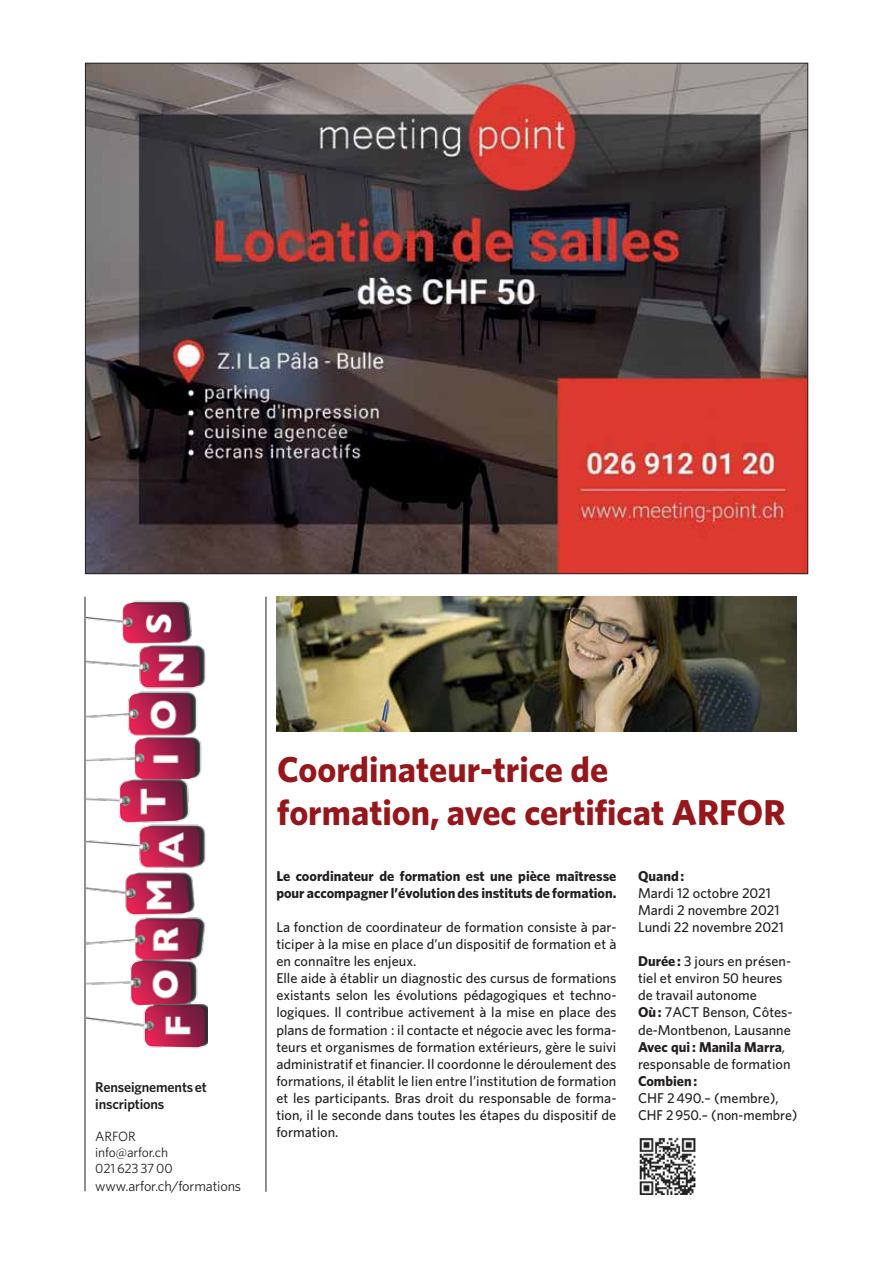
<style>
.page{position:relative;width:893px;height:1263px;background:#fff}
.page>*{position:absolute;margin:0;border:0;box-sizing:border-box;transform-origin:0 0}
.t1{font:700 36px/43.2px "Whitney HTF";color:#96171b}
.t2{font:500 14.25px/17.1px "Whitney HTF";color:#231f20}
.t3{font:700 14.25px/17.1px "Whitney HTF";color:#231f20}
.t4{font:600 14.25px/17.1px "Whitney HTF";letter-spacing:-.01em;color:#231f20}
.t5{font:14.25px "Whitney HTF";letter-spacing:-.01em;color:#231f20}
.t6{font:13.5px/16.2px "Whitney HTF";letter-spacing:-.01em;color:#231f20}
.s1{font-weight:700}
</style>
<div class="page">
<img style="left:87px;top:65px;width:719px;height:507px">
<img style="left:639px;top:1137px;width:57px;height:56px">
<div style="left:631px;top:1130px;width:72px;height:66px;border:2px solid #fff"></div>
<img style="left:276px;top:596px;width:520px;height:135px">
<hr style="left:266px;top:597px;width:1px;height:595px;background:#231f20">
<img style="left:86px;top:600px;width:122px;height:449px">
<hr style="left:85px;top:597px;width:1px;height:594px;background:#231f20">
<p class="t4" style="left:95px;top:1077px;width:113px">Renseignementset inscriptions</p>
<p class="t6" style="left:95px;top:1128px;width:79px">ARFOR info@arfor.ch<br>021 623 37 00</p>
<p class="t5" style="left:95px;top:1177px;width:147px">www.arfor.ch/formations</p>
<h1 class="t1" style="left:277px;top:747px;width:510px">Coordinateur-trice de<br>formation, avec certificat ARFOR</h1>
<p class="t3" style="left:276px;top:867px;width:342px">Le coordinateur de formation est une pièce maîtresse pour accompagner l’évolution des instituts de formation.</p>
<p class="t2" style="left:276px;top:918px;width:342px">La fonction de coordinateur de formation consiste à par&shy;ticiper à la mise en place d’un dispositif de formation et à en connaître les enjeux.<br>Elle aide à établir un diagnostic des cursus de formations existants selon les évolutions pédagogiques et techno&shy;logiques. Il contribue activement à la mise en place des plans de formation : il contacte et négocie avec les forma&shy;teurs et organismes de formation extérieurs, gère le suivi administratif et financier. Il coordonne le déroulement des formations, il établit le lien entre l’institution de formation et les participants. Bras droit du responsable de forma&shy;tion, il le seconde dans toutes les étapes du dispositif de formation.</p>
<p class="t3" style="left:638px;top:867px;width:48px">Quand:</p>
<p class="t2" style="left:638px;top:884px;width:147px">Mardi 12 octobre 2021<br>Mardi 2 novembre 2021<br>Lundi 22 novembre 2021</p>
<p class="t2" style="left:638px;top:952px;width:156px"><span class="s1">Durée:</span> 3 jours en présen&shy;tiel et environ 50 heures de travail autonome<br><span class="s1">Où:</span> 7ACT Benson, Côtes&shy;de-Montbenon, Lausanne<br><span class="s1">Avec qui: Manila Marra</span>, responsable de formation</p>
<p class="t3" style="left:638px;top:1072px;width:61px">Combien:</p>
<p class="t2" style="left:638px;top:1089px;width:161px">CHF 2490.– (membre),<br>CHF 2950.– (non-membre)</p>
</div>
